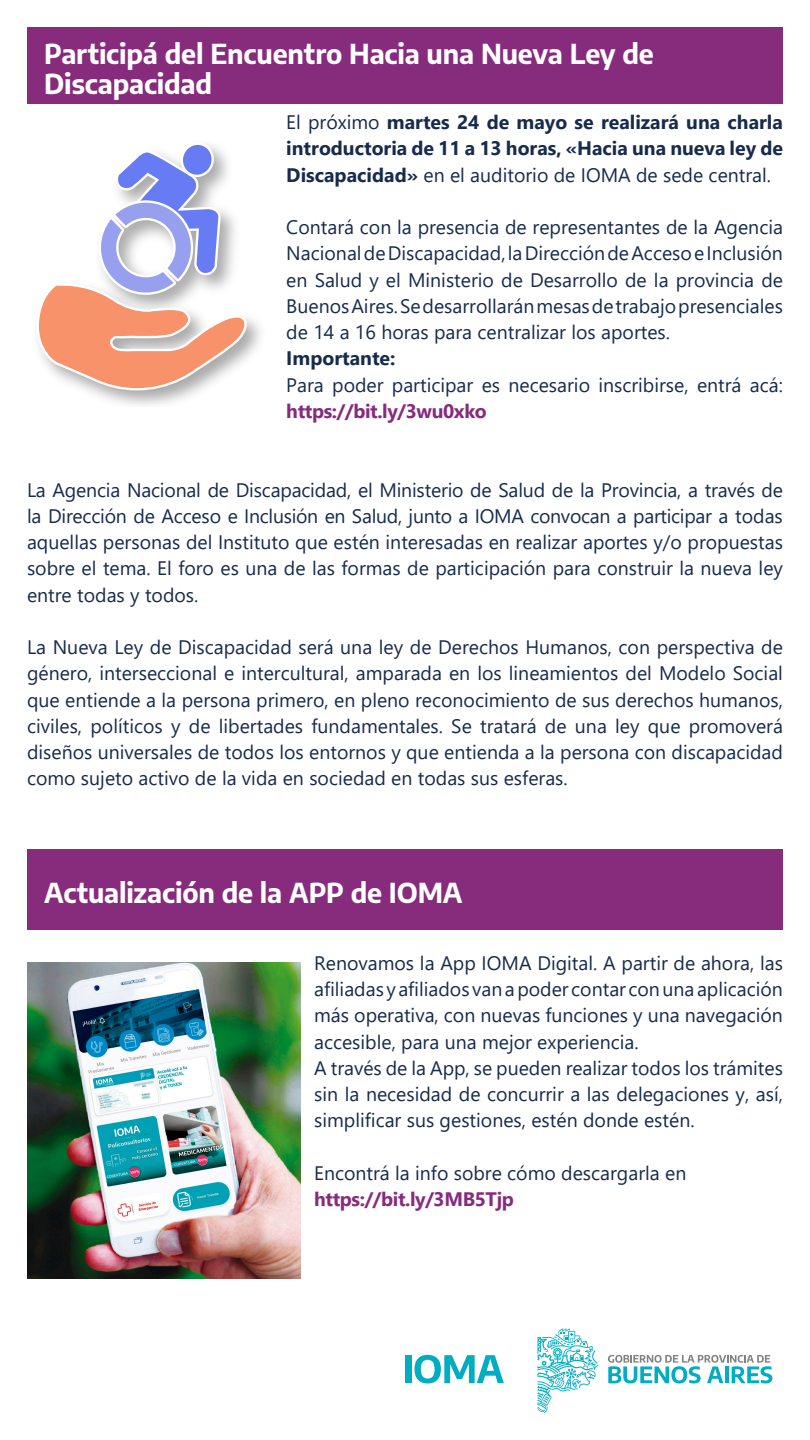
<style>
.page{position:relative;width:810px;height:1440px;background:#fff}
.page>*{position:absolute;margin:0;border:0;box-sizing:border-box;transform-origin:0 0}
.t1{font:700 27px/30px "Encode Sans";letter-spacing:-.005em;color:#fff}
.t2{font:19.5px/26.2px "Segoe UI";color:#172b4d;text-align:justify}
.t3{font:700 19.5px/26.2px "Segoe UI";color:#172b4d;text-align:justify}
.t4{font:700 19.5px "Segoe UI";letter-spacing:-.02em;color:#872b7d}
.s1{font-weight:400}
.s2{font-weight:700;color:#872b7d}
</style>
<div class="page">
<div style="left:405px;top:1355px;width:6px;height:28px;background:#00adc2"></div>
<svg style="left:415px;top:1355px;width:89px;height:29px"></svg>
<svg style="left:537px;top:1328px;width:61px;height:85px"></svg>
<svg style="left:608px;top:1355px;width:164px;height:28px"></svg>
<div style="left:27px;top:27px;width:756px;height:77px;background:#872b7d"></div>
<div style="left:27px;top:849px;width:756px;height:80px;background:#872b7d"></div>
<svg style="left:37px;top:143px;width:214px;height:249px"></svg>
<img style="left:28px;top:962px;width:273px;height:317px">
<p class="t1" style="left:44px;top:37px;width:611px">Participá del Encuentro Hacia una Nueva Ley de<br>Discapacidad</p>
<p class="t3" style="left:286px;top:108px;width:498px"><span class="s1">El próximo</span> martes 24 de mayo se realizará una charla introductoria de 11 a 13 horas, «Hacia una nueva ley de Discapacidad» <span class="s1">en el auditorio de IOMA de sede central.</span></p>
<p class="t2" style="left:286px;top:212px;width:498px">Contará con la presencia de representantes de la Agencia Nacional de Discapacidad, la Dirección de Acceso e Inclusión en Salud y el Ministerio de Desarrollo de la provincia de Buenos Aires. Se desarrollarán mesas de trabajo presenciales de 14 a 16 horas para centralizar los aportes.</p>
<p class="t3" style="left:286px;top:344px;width:111px">Importante:</p>
<p class="t2" style="left:286px;top:370px;width:498px">Para poder participar es necesario inscribirse, entrá acá: <span class="s2">https://bit.ly/3wu0xko</span></p>
<p class="t2" style="left:27px;top:475px;width:758px">La Agencia Nacional de Discapacidad, el Ministerio de Salud de la Provincia, a través de la Dirección de Acceso e Inclusión en Salud, junto a IOMA convocan a participar a todas aquellas personas del Instituto que estén interesadas en realizar aportes y/o propuestas sobre el tema. El foro es una de las formas de participación para construir la nueva ley entre todas y todos.</p>
<p class="t2" style="left:27px;top:632px;width:758px">La Nueva Ley de Discapacidad será una ley de Derechos Humanos, con perspectiva de género, interseccional e intercultural, amparada en los lineamientos del Modelo Social que entiende a la persona primero, en pleno reconocimiento de sus derechos humanos, civiles, políticos y de libertades fundamentales. Se tratará de una ley que promoverá diseños universales de todos los entornos y que entienda a la persona con discapacidad como sujeto activo de la vida en sociedad en todas sus esferas.</p>
<p class="t1" style="left:44px;top:876px;width:420px">Actualización de la APP de IOMA</p>
<p class="t2" style="left:314px;top:948px;width:470px">Renovamos la App IOMA Digital. A partir de ahora, las afiliadas y afiliados van a poder contar con una aplicación más operativa, con nuevas funciones y una navegación accesible, para una mejor experiencia.</p>
<p class="t2" style="left:314px;top:1053px;width:470px">A través de la App, se pueden realizar todos los trámites sin la necesidad de concurrir a las delegaciones y, así, simplificar sus gestiones, estén donde estén.</p>
<p class="t2" style="left:314px;top:1158px;width:374px">Encontrá la info sobre cómo descargarla en</p>
<p class="t4" style="left:314px;top:1181px;width:201px">https://bit.ly/3MB5Tjp</p>
</div>
